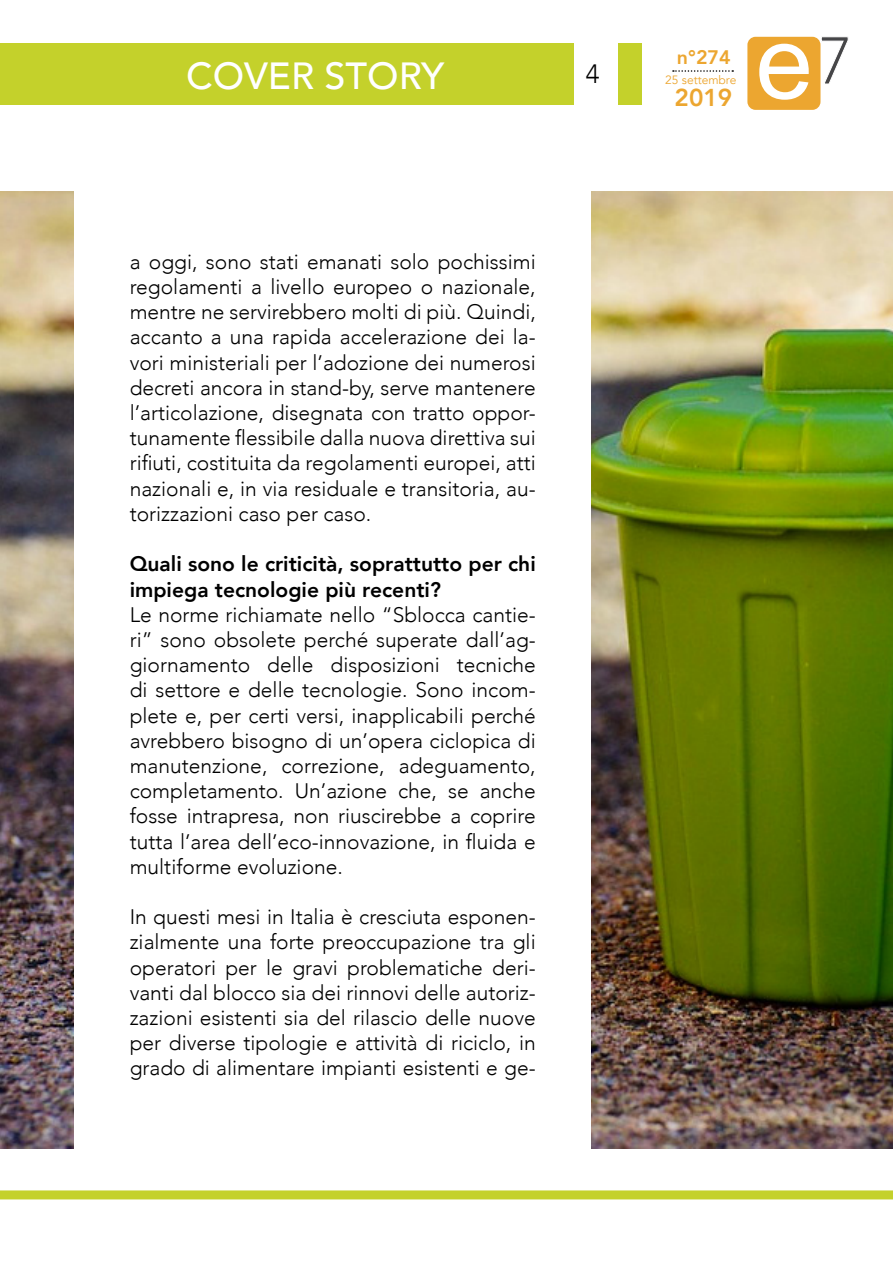
<style>
.page{position:relative;width:893px;height:1263px;background:#fff}
.page>*{position:absolute;margin:0;border:0;box-sizing:border-box;transform-origin:0 0}
.t1{font:500 37.8px "Avenir";color:#fff}
.t2{font:300 26.55px "Avenir";color:#000}
.t3{font:800 24.45px "Avenir";color:#eca630}
.t4{font:300 21px/25.2px "Avenir";color:#000;text-align:justify}
.t5{font:800 21px/25.2px "Avenir";color:#000}
.t6{font:800 19.5px "Avenir";color:#eca630}
.t7{font:12px "Avenir";color:#eca630}
</style>
<div class="page">
<div style="left:747px;top:37px;width:73px;height:73px;background:#eca630;border-radius:8px"></div>
<svg style="left:759px;top:44px;width:50px;height:56px"></svg>
<svg style="left:820px;top:36px;width:29px;height:49px"></svg>
<svg style="left:673px;top:70px;width:60px;height:2px"></svg>
<img style="left:0;top:191px;width:893px;height:957px">
<div style="left:74px;top:174px;width:517px;height:1025px;background:#fff"></div>
<div style="left:0;top:43px;width:641px;height:62px;background:#c4d12b"></div>
<div style="left:574px;top:37px;width:43px;height:74px;background:#fff"></div>
<div style="left:0;top:1190px;width:893px;height:9px;background:#c4d12b"></div>
<p class="t6" style="left:677px;top:42px;width:55px">n°274</p>
<p class="t3" style="left:675px;top:78px;width:59px">2019</p>
<h1 class="t1" style="left:186px;top:43px;width:260px">COVER STORY</h1>
<p class="t2" style="left:586px;top:58px;width:15px">4</p>
<p class="t7" style="left:665px;top:73px;width:73px">25 settembre</p>
<p class="t4" style="left:130px;top:249px;width:408px">a oggi, sono stati emanati solo pochissimi regolamenti a livello europeo o nazionale, mentre ne servirebbero molti di più. Quindi, accanto a una rapida accelerazione dei la&shy;vori ministeriali per l’adozione dei numerosi decreti ancora in stand-by, serve mantenere l’articolazione, disegnata con tratto oppor&shy;tunamente flessibile dalla nuova direttiva sui rifiuti, costituita da regolamenti europei, atti nazionali e, in via residuale e transitoria, au&shy;torizzazioni caso per caso.</p>
<p class="t5" style="left:130px;top:551px;width:408px">Quali sono le criticità, soprattutto per chi impiega tecnologie più recenti?</p>
<p class="t4" style="left:130px;top:602px;width:408px">Le norme richiamate nello “Sblocca cantie&shy;ri” sono obsolete perché superate dall’ag&shy;giornamento delle disposizioni tecniche di settore e delle tecnologie. Sono incom&shy;plete e, per certi versi, inapplicabili perché avrebbero bisogno di un’opera ciclopica di manutenzione, correzione, adeguamento, completamento. U n’azione che, se anche fosse intrapresa, non riuscirebbe a coprire tutta l’area dell’eco-innovazione, in fluida e multiforme evoluzione.</p>
<p class="t4" style="left:130px;top:904px;width:408px">In questi mesi in Italia è cresciuta esponen&shy;zialmente una forte preoccupazione tra gli operatori per le gravi problematiche deri&shy;vanti dal blocco sia dei rinnovi delle autoriz&shy;zazioni esistenti sia del rilascio delle nuove per diverse tipologie e attività di riciclo, in grado di alimentare impianti esistenti e ge-</p>
</div>
